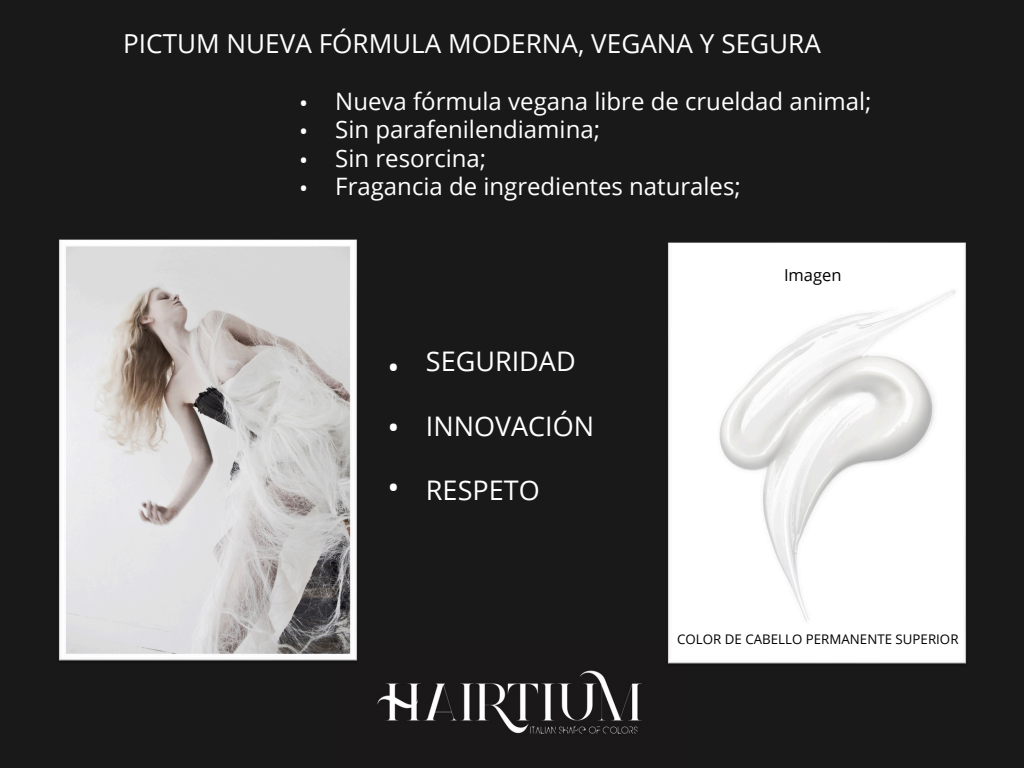
<style>
.page{position:relative;width:1024px;height:768px;background:#1a1919}
.page>*{position:absolute;margin:0;border:0;box-sizing:border-box;transform-origin:0 0}
.t1{font:32px/60px "Open Sans";color:#fff;text-align:justify}
.t2{font:27px "Open Sans";color:#fff}
.t3{font:26.1px "Open Sans";color:#fff}
.t4{font:24px/28.5px "Open Sans";color:#fff;text-align:justify}
.t5{font:16.5px "Open Sans";color:#000}
.t6{font:13.3px "Open Sans";color:#000}
</style>
<div class="page">
<img style="left:377px;top:670px;width:265px;height:64px">
<img style="left:668px;top:242px;width:298px;height:422px">
<img style="left:59px;top:239px;width:298px;height:422px">
<p class="t3" style="left:123px;top:25px;width:699px">PICTUM NUEVA FÓRMULA MODERNA, VEGANA Y SEGURA</p>
<p class="t4" style="left:299px;top:88px;width:10px">• • • •</p>
<p class="t4" style="left:335px;top:86px;width:538px;text-align:left">Nueva fórmula vegana libre de crueldad animal;<br>Sin parafenilendiamina;<br>Sin resorcina;<br>Fragancia de ingredientes naturales;</p>
<h2 class="t1" style="left:387px;top:337px;width:13px">• • •</h2>
<h1 class="t2" style="left:426px;top:342px;width:151px">SEGURIDAD</h1>
<h1 class="t2" style="left:426px;top:407px;width:170px">INNOVACIÓN</h1>
<h1 class="t2" style="left:426px;top:471px;width:115px">RESPETO</h1>
<h3 class="t5" style="left:784px;top:263px;width:59px">Imagen</h3>
<p class="t6" style="left:677px;top:630px;width:283px">COLOR DE CABELLO PERMANENTE SUPERIOR</p>
</div>
